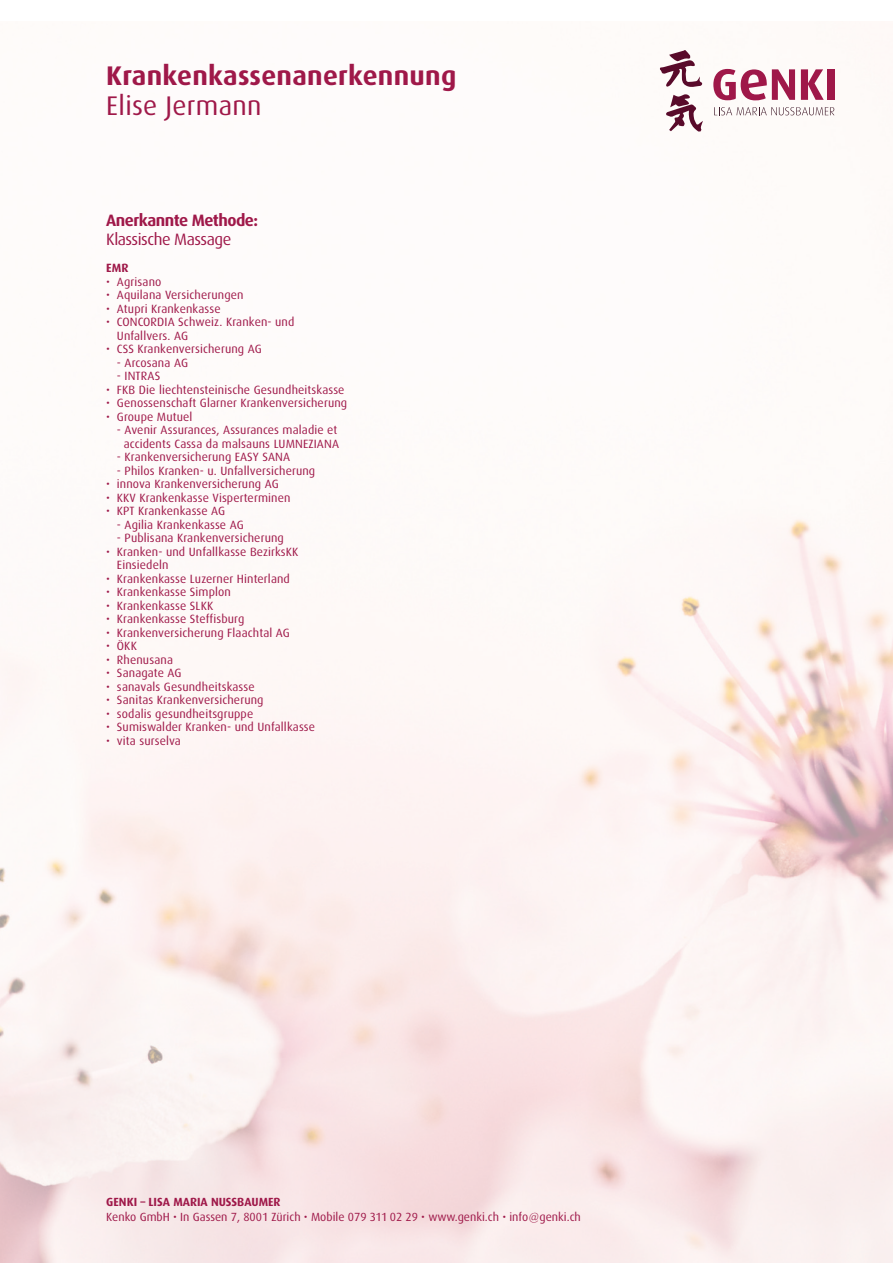
<style>
.page{position:relative;width:893px;height:1263px;background:#fff}
.page>*{position:absolute;margin:0;border:0;box-sizing:border-box;transform-origin:0 0}
.t1{font:700 27px "Dax";letter-spacing:.01em;color:#9f1849}
.t2{font:27px "Dax";letter-spacing:.01em;color:#9f1849}
.t3{font:700 16.5px "Dax";letter-spacing:-.03em;color:#9f1849}
.t4{font:16.5px "Dax";letter-spacing:-.03em;color:#9f1849}
.t5{font:12px/13.5px "Dax";letter-spacing:.01em;color:#9f1849}
.t6{font:700 12px "Dax";color:#9f1849}
.t7{font:11.85px "Dax";color:#9f1849}
.t8{font:700 11.85px "Dax";color:#9f1849}
</style>
<div class="page">
<img style="left:0;top:68px;width:893px;height:1195px">
<svg style="left:714px;top:107px;width:120px;height:8px"></svg>
<svg style="left:713px;top:69px;width:82px;height:31px"></svg>
<svg style="left:801px;top:69px;width:23px;height:31px"></svg>
<div style="left:827px;top:69px;width:7px;height:31px;background:#9f1849"></div>
<svg style="left:660px;top:50px;width:42px;height:38px"></svg>
<svg style="left:666px;top:94px;width:37px;height:37px"></svg>
<h1 class="t1" style="left:106px;top:60px;width:352px">Krankenkassenanerkennung</h1>
<h1 class="t2" style="left:106px;top:91px;width:157px">Elise Jermann</h1>
<h2 class="t3" style="left:106px;top:210px;width:153px">Anerkannte Methode:</h2>
<h2 class="t4" style="left:106px;top:230px;width:127px">Klassische Massage</h2>
<p class="t6" style="left:106px;top:261px;width:24px">EMR</p>
<p class="t5" style="left:106px;top:275px;width:57px">• Agrisano</p>
<p class="t5" style="left:106px;top:288px;width:139px">• Aquilana Versicherungen</p>
<p class="t5" style="left:106px;top:302px;width:116px">• Atupri Krankenkasse</p>
<p class="t5" style="left:117px;top:315px;width:179px;text-indent:-11px">• CONCORDIA Schweiz. Kranken- und<br>Unfallvers. AG</p>
<p class="t5" style="left:106px;top:342px;width:157px">• CSS Krankenversicherung AG</p>
<p class="t5" style="left:117px;top:356px;width:73px">- Arcosana AG</p>
<p class="t5" style="left:117px;top:369px;width:45px">- INTRAS</p>
<p class="t5" style="left:106px;top:383px;width:240px">• FKB Die liechtensteinische Gesundheitskasse</p>
<p class="t5" style="left:106px;top:396px;width:242px">• Genossenschaft Glarner Krankenversicherung</p>
<p class="t5" style="left:106px;top:410px;width:88px">• Groupe Mutuel</p>
<p class="t5" style="left:117px;top:423px;width:224px;text-align:center">- Avenir Assurances, Assurances maladie et accidents Cassa da malsauns LUMNEZIANA</p>
<p class="t5" style="left:117px;top:450px;width:175px">- Krankenversicherung EASY SANA</p>
<p class="t5" style="left:117px;top:464px;width:200px">- Philos Kranken- u. Unfallversicherung</p>
<p class="t5" style="left:106px;top:477px;width:174px">• innova Krankenversicherung AG</p>
<p class="t5" style="left:106px;top:491px;width:186px">• KKV Krankenkasse Visperterminen</p>
<p class="t5" style="left:106px;top:504px;width:121px">• KPT Krankenkasse AG</p>
<p class="t5" style="left:117px;top:518px;width:128px">- Agilia Krankenkasse AG</p>
<p class="t5" style="left:117px;top:531px;width:168px">- Publisana Krankenversicherung</p>
<p class="t5" style="left:117px;top:545px;width:183px;text-indent:-11px">• Kranken- und Unfallkasse BezirksKK<br>Einsiedeln</p>
<p class="t5" style="left:106px;top:572px;width:185px">• Krankenkasse Luzerner Hinterland</p>
<p class="t5" style="left:106px;top:585px;width:126px">• Krankenkasse Simplon</p>
<p class="t5" style="left:106px;top:599px;width:108px">• Krankenkasse SLKK</p>
<p class="t5" style="left:106px;top:612px;width:140px">• Krankenkasse Steffisburg</p>
<p class="t5" style="left:106px;top:626px;width:185px">• Krankenversicherung Flaachtal AG</p>
<p class="t5" style="left:106px;top:639px;width:32px">• ÖKK</p>
<p class="t5" style="left:106px;top:653px;width:68px">• Rhenusana</p>
<p class="t5" style="left:106px;top:666px;width:77px">• Sanagate AG</p>
<p class="t5" style="left:106px;top:680px;width:150px">• sanavals Gesundheitskasse</p>
<p class="t5" style="left:106px;top:693px;width:159px">• Sanitas Krankenversicherung</p>
<p class="t5" style="left:106px;top:707px;width:148px">• sodalis gesundheitsgruppe</p>
<p class="t5" style="left:106px;top:720px;width:210px">• Sumiswalder Kranken- und Unfallkasse</p>
<p class="t5" style="left:106px;top:734px;width:76px">• vita surselva</p>
<p class="t8" style="left:106px;top:1195px;width:176px">GENKI – LISA MARIA NUSSBAUMER</p>
<p class="t7" style="left:106px;top:1210px;width:476px">Kenko GmbH • In Gassen 7, 8001 Zürich • Mobile 079 311 02 29 • www.genki.ch • info@genki.ch</p>
</div>
